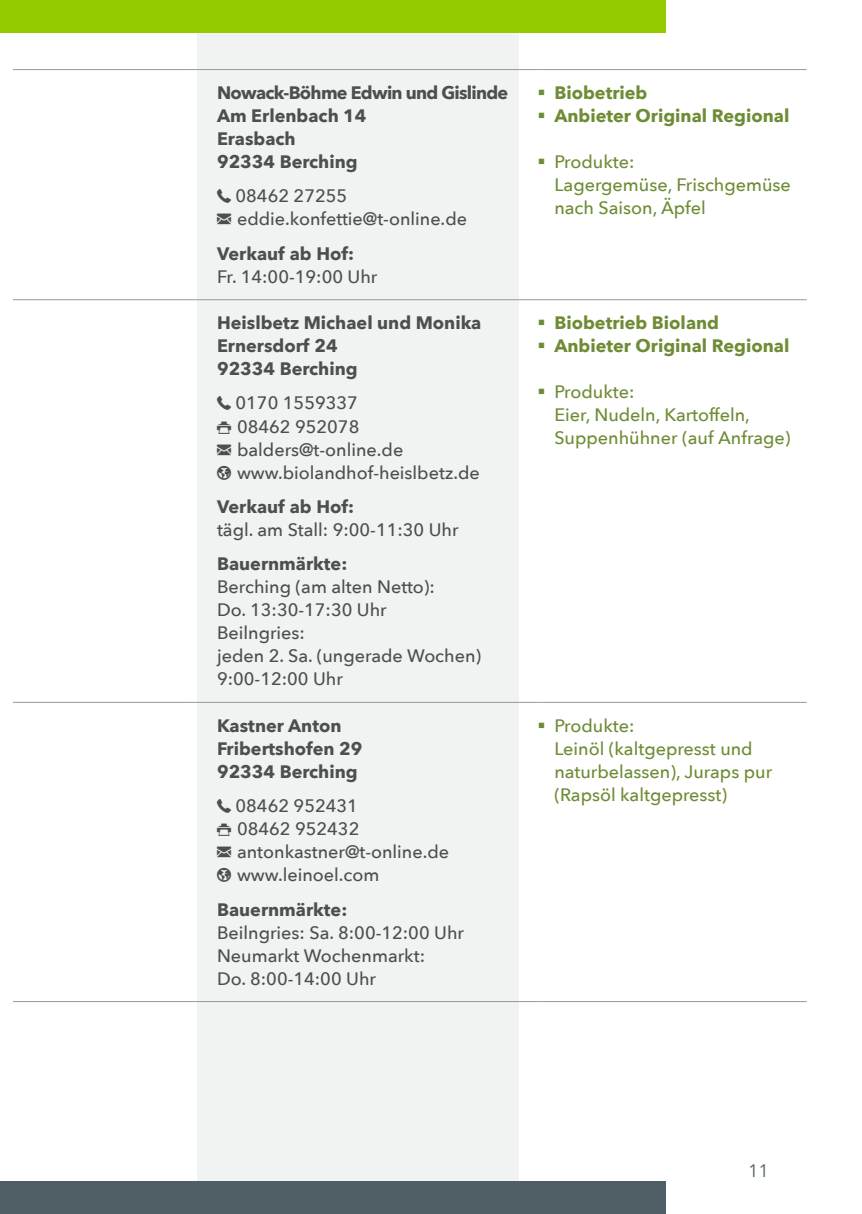
<style>
.page{position:relative;width:862px;height:1214px;background:#fff}
.page>*{position:absolute;margin:0;border:0;box-sizing:border-box;transform-origin:0 0}
.t1{font:500 18px/23px "Avenir Next";color:#4d4f4e}
.t2{font:700 18px/23px "Avenir Next";color:#4d4f4e}
.t3{font:500 18px/23px "Avenir Next";color:#6e8c35}
.t4{font:700 18px/23px "Avenir Next";color:#6e8c35}
.t5{font:18px "Avenir Next";color:#505f65}
</style>
<div class="page">
<div style="left:197px;top:6px;width:322px;height:1187px;background:#f1f2f2"></div>
<div style="left:11px;top:0;width:655px;height:32px;background:#93ca00"></div>
<div style="left:0;top:0;width:11px;height:32px;background:#93ca00"></div>
<div style="left:11px;top:1181px;width:655px;height:32px;background:#505f65"></div>
<div style="left:0;top:1181px;width:11px;height:32px;background:#505f65"></div>
<hr style="left:13px;top:69px;width:174px;height:1px;background:#979998">
<svg style="left:187px;top:69px;width:22px;height:1px"></svg>
<hr style="left:209px;top:69px;width:310px;height:1px;background:#979998">
<svg style="left:519px;top:69px;width:18px;height:1px"></svg>
<hr style="left:537px;top:69px;width:270px;height:1px;background:#979998">
<hr style="left:13px;top:299px;width:174px;height:1px;background:#979998">
<svg style="left:187px;top:299px;width:22px;height:1px"></svg>
<hr style="left:209px;top:299px;width:310px;height:1px;background:#979998">
<svg style="left:519px;top:299px;width:18px;height:1px"></svg>
<hr style="left:537px;top:299px;width:270px;height:1px;background:#979998">
<hr style="left:13px;top:701px;width:174px;height:1px;background:#979998">
<svg style="left:187px;top:701px;width:22px;height:1px"></svg>
<hr style="left:209px;top:701px;width:310px;height:1px;background:#979998">
<svg style="left:519px;top:701px;width:18px;height:1px"></svg>
<hr style="left:537px;top:701px;width:270px;height:1px;background:#979998">
<hr style="left:13px;top:1000px;width:174px;height:1px;background:#979998">
<hr style="left:209px;top:1000px;width:310px;height:1px;background:#979998">
<hr style="left:537px;top:1000px;width:270px;height:1px;background:#979998">
<p class="t2" style="left:217px;top:81px;width:293px">Nowack-Böhme Edwin und Gislinde<br>Am Erlenbach 14<br>Erasbach<br>92334 Berching</p>
<p class="t1" style="left:235px;top:184px;width:233px">08462 27255 eddie.konfettie@t-online.de</p>
<p class="t2" style="left:217px;top:241px;width:138px">Verkauf ab Hof:</p>
<p class="t1" style="left:217px;top:264px;width:162px">Fr. 14:00-19:00 Uhr</p>
<p class="t2" style="left:217px;top:311px;width:266px">Heislbetz Michael und Monika<br>Ernersdorf 24<br>92334 Berching</p>
<p class="t1" style="left:235px;top:391px;width:246px">0170 1559337<br>08462 952078 balders@t-online.de www.biolandhof-heislbetz.de</p>
<p class="t2" style="left:217px;top:495px;width:138px">Verkauf ab Hof:</p>
<p class="t1" style="left:217px;top:517px;width:243px">tägl. am Stall: 9:00-11:30 Uhr</p>
<p class="t2" style="left:217px;top:552px;width:132px">Bauernmärkte:</p>
<p class="t1" style="left:217px;top:575px;width:266px">Berching (am alten Netto):<br>Do. 13:30-17:30 Uhr<br>Beilngries:<br>jeden 2. Sa. (ungerade Wochen)<br>9:00-12:00 Uhr</p>
<p class="t2" style="left:217px;top:713px;width:147px">Kastner Anton<br>Fribertshofen 29<br>92334 Berching</p>
<p class="t1" style="left:235px;top:793px;width:215px">08462 952431<br>08462 952432 antonkastner@t-online.de www.leinoel.com</p>
<p class="t2" style="left:217px;top:897px;width:132px">Bauernmärkte:</p>
<p class="t1" style="left:217px;top:920px;width:248px">Beilngries: Sa. 8:00-12:00 Uhr<br>Neumarkt Wochenmarkt:<br>Do. 8:00-14:00 Uhr</p>
<p class="t4" style="left:554px;top:81px;width:236px">Biobetrieb<br>Anbieter Original Regional</p>
<p class="t3" style="left:554px;top:150px;width:238px">Produkte:<br>Lagergemüse, Frischgemüse nach Saison, Äpfel</p>
<p class="t4" style="left:554px;top:311px;width:236px">Biobetrieb Bioland<br>Anbieter Original Regional</p>
<p class="t3" style="left:554px;top:380px;width:237px">Produkte:<br>Eier, Nudeln, Kartoffeln,<br>Suppenhühner (auf Anfrage)</p>
<p class="t3" style="left:554px;top:713px;width:219px">Produkte:<br>Leinöl (kaltgepresst und naturbelassen), Juraps pur (Rapsöl kaltgepresst)</p>
<p class="t5" style="left:748px;top:1154px;width:22px">11</p>
</div>
